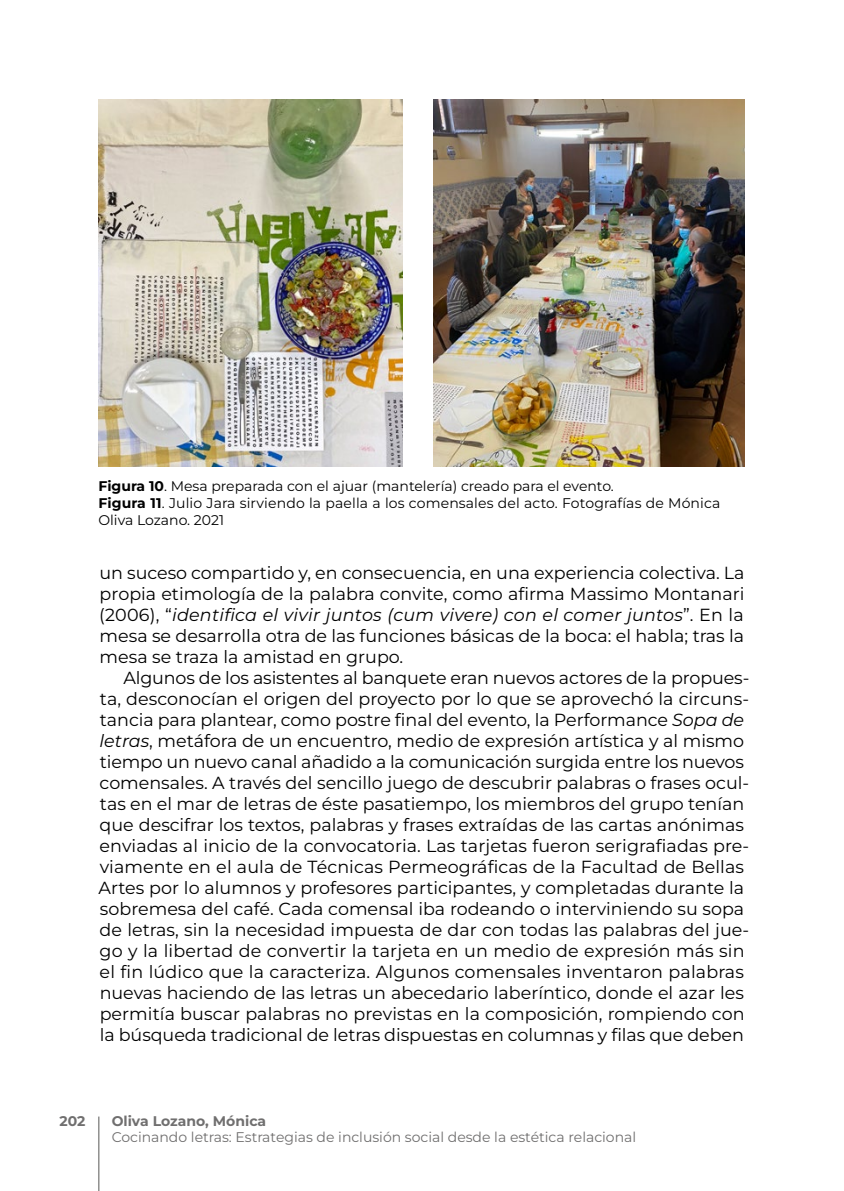
<style>
.page{position:relative;width:844px;height:1191px;background:#fff}
.page>*{position:absolute;margin:0;border:0;box-sizing:border-box;transform-origin:0 0}
.t1{font:17.5px/21px "Montserrat";color:#000;text-align:justify}
.t2{font:14px/16.8px "Montserrat";color:#000}
.t3{font:14px "Montserrat";color:#706f6f}
.t4{font:700 14px "Montserrat";color:#706f6f}
.s1{font-weight:700}
.s2{font-style:italic}
</style>
<div class="page">
<hr style="left:98px;top:1116px;width:1px;height:75px;background:#575756">
<img style="left:433px;top:100px;width:311px;height:366px">
<img style="left:98px;top:99px;width:304px;height:367px">
<p class="t2" style="left:98px;top:478px;width:623px"><span class="s1">Figura 10</span>. Mesa preparada con el ajuar (mantelería) creado para el evento.<br><span class="s1">Figura 11</span>. Julio Jara sirviendo la paella a los comensales del acto. Fotografías de Mónica<br>Oliva Lozano. 2021</p>
<p class="t1" style="left:99px;top:562px;width:646px">un suceso compartido y, en consecuencia, en una experiencia colectiva. La propia etimología de la palabra convite, como afirma Massimo Montanari (2006), “<span class="s2">identifica el vivir juntos (cum vivere) con el comer juntos</span>”. En la mesa se desarrolla otra de las funciones básicas de la boca: el habla; tras la mesa se traza la amistad en grupo.</p>
<p class="t1" style="left:98px;top:667px;width:652px;text-align:left;text-indent:25px">Algunos de los asistentes al banquete eran nuevos actores de la propues&shy;ta, desconocían el origen del proyecto por lo que se aprovechó la circuns&shy;tancia para plantear, como postre final del evento, la Performance <span class="s2">Sopa de letras</span>, metáfora de un encuentro, medio de expresión artística y al mismo tiempo un nuevo canal añadido a la comunicación surgida entre los nuevos comensales. A través del sencillo juego de descubrir palabras o frases ocul&shy;tas en el mar de letras de éste pasatiempo, los miembros del grupo tenían que descifrar los textos, palabras y frases extraídas de las cartas anónimas enviadas al inicio de la convocatoria. Las tarjetas fueron serigrafiadas pre&shy;viamente en el aula de Técnicas Permeográficas de la Facultad de Bellas Artes por lo alumnos y profesores participantes, y completadas durante la sobremesa del café. Cada comensal iba rodeando o interviniendo su sopa de letras, sin la necesidad impuesta de dar con todas las palabras del jue&shy;go y la libertad de convertir la tarjeta en un medio de expresión más sin el fin lúdico que la caracteriza. Algunos comensales inventaron palabras nuevas haciendo de las letras un abecedario laberíntico, donde el azar les permitía buscar palabras no previstas en la composición, rompiendo con la búsqueda tradicional de letras dispuestas en columnas y filas que deben</p>
<p class="t4" style="left:60px;top:1112px;width:27px">202</p>
<p class="t4" style="left:112px;top:1112px;width:156px">Oliva Lozano, Mónica</p>
<p class="t3" style="left:112px;top:1127px;width:526px">Cocinando letras: Estrategias de inclusión social desde la estética relacional</p>
</div>
